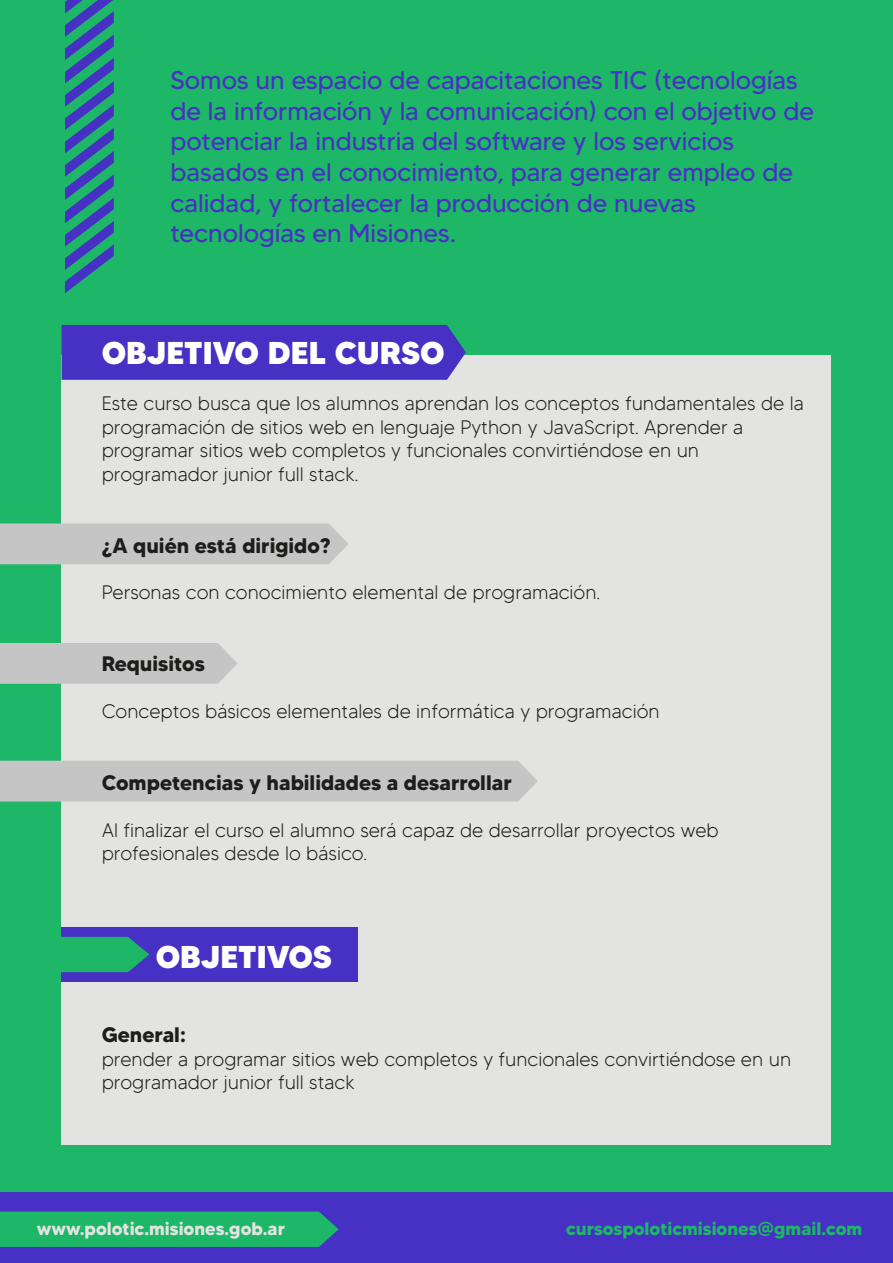
<style>
.page{position:relative;width:893px;height:1263px;background:#1db767}
.page>*{position:absolute;margin:0;border:0;box-sizing:border-box;transform-origin:0 0}
.t1{font:800 31.5px "MADETOMMY";color:#fff}
.t2{font:25.5px/30.6px "MADETOMMY";color:#4731c4}
.t3{font:700 21px "MADETOMMY";color:#1d1d1b}
.t4{font:300 19.5px/23.4px "MADETOMMY";color:#1d1d1b}
.t5{font:700 18.15px "MADETOMMY";color:#1db767}
.t6{font:700 18.15px "MADETOMMY";color:#e3e3e2}
</style>
<div class="page">
<div style="left:62px;top:355px;width:769px;height:790px;background:#e3e3e2"></div>
<div style="left:62px;top:325px;width:404px;height:55px;background:#4731c4"></div>
<div style="left:0;top:1192px;width:893px;height:71px;background:#4731c4"></div>
<div style="left:0;top:1211px;width:339px;height:36px;background:#1db767"></div>
<div style="left:0;top:523px;width:348px;height:41px;background:#c5c5c5"></div>
<div style="left:0;top:643px;width:238px;height:41px;background:#c5c5c5"></div>
<div style="left:0;top:761px;width:538px;height:40px;background:#c5c5c5"></div>
<div style="left:62px;top:927px;width:296px;height:55px;background:#4731c4"></div>
<svg style="left:62px;top:937px;width:87px;height:35px;background:#21a771"></svg>
<svg style="left:65px;top:0;width:49px;height:293px"></svg>
<p class="t2" style="left:170px;top:65px;width:645px">Somos un espacio de capacitaciones TIC (tecnologías de la información y la comunicación) con el objetivo de potenciar la industria del software y los servicios basados en el conocimiento, para generar empleo de calidad, y fortalecer la producción de nuevas tecnologías en Misiones.</p>
<h1 class="t1" style="left:102px;top:333px;width:344px">OBJETIVO DEL CURSO</h1>
<p class="t4" style="left:102px;top:392px;width:704px">Este curso busca que los alumnos aprendan los conceptos fundamentales de la programación de sitios web en lenguaje Python y JavaScript. Aprender a programar sitios web completos y funcionales convirtiéndose en un programador junior full stack.</p>
<p class="t3" style="left:102px;top:532px;width:231px">¿A quién está dirigido?</p>
<p class="t4" style="left:102px;top:581px;width:500px">Personas con conocimiento elemental de programación.</p>
<p class="t3" style="left:102px;top:651px;width:105px">Requisitos</p>
<p class="t4" style="left:102px;top:699px;width:559px">Conceptos básicos elementales de informática y programación</p>
<p class="t3" style="left:102px;top:770px;width:412px">Competencias y habilidades a desarrollar</p>
<p class="t4" style="left:102px;top:818px;width:619px">Al finalizar el curso el alumno será capaz de desarrollar proyectos web profesionales desde lo básico.</p>
<h1 class="t1" style="left:156px;top:937px;width:178px">OBJETIVOS</h1>
<p class="t3" style="left:102px;top:1022px;width:86px">General:</p>
<p class="t4" style="left:102px;top:1047px;width:691px">prender a programar sitios web completos y funcionales convirtiéndose en un programador junior full stack</p>
<p class="t6" style="left:37px;top:1217px;width:250px">www.polotic.misiones.gob.ar</p>
<p class="t5" style="left:566px;top:1217px;width:298px">cursospoloticmisiones@gmail.com</p>
</div>
